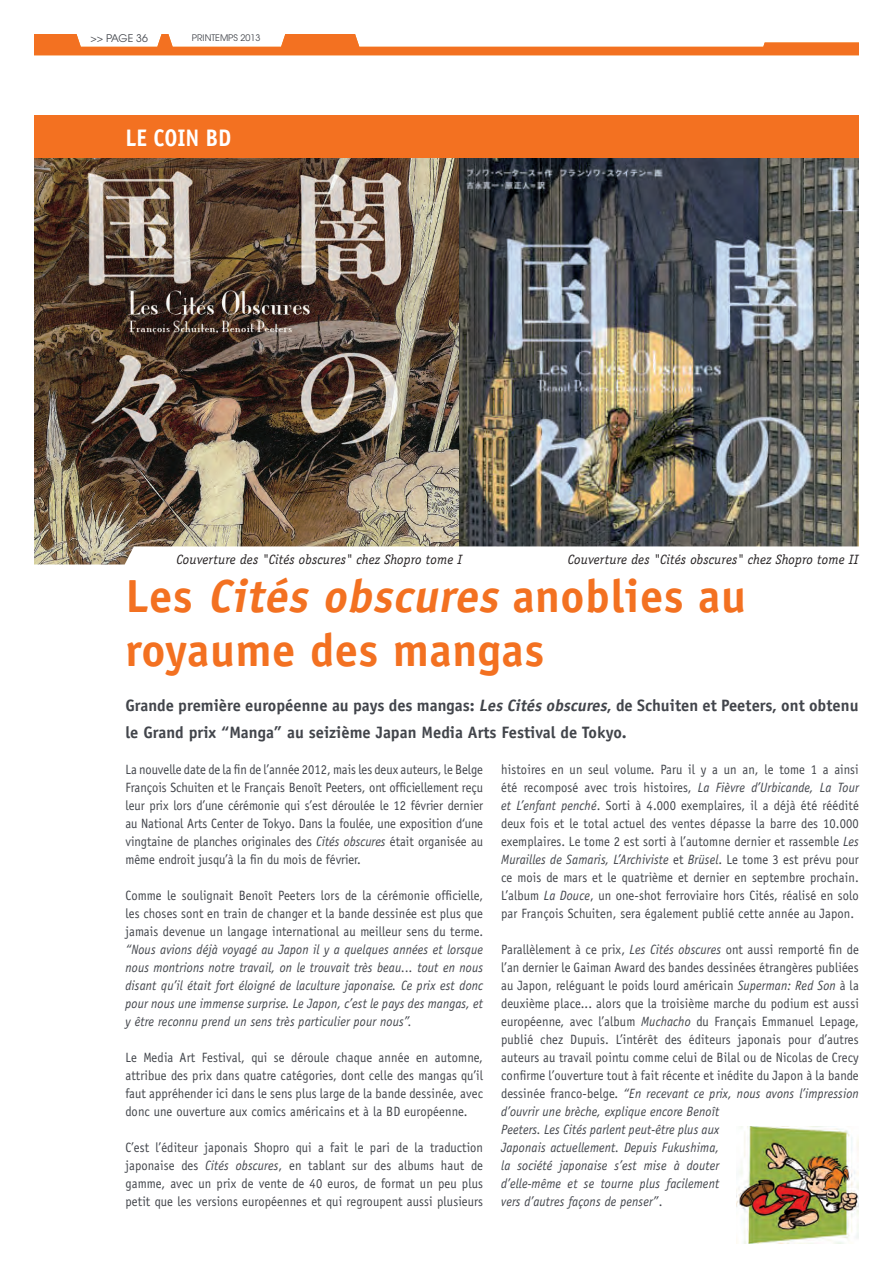
<style>
.page{position:relative;width:893px;height:1263px;background:#fff}
.page>*{position:absolute;margin:0;border:0;box-sizing:border-box;transform-origin:0 0}
.t1{font:700 46.5px/54px "Officina Sans";letter-spacing:.01em;color:#f37121}
.t2{font:700 24px "Officina Sans";letter-spacing:-.005em;color:#fff;scale:.92 1}
.t3{font:700 16.5px/27px "Officina Sans";color:#42454b}
.t4{font:13.5px/18px "Officina Sans";letter-spacing:.01em;color:#42454b;text-align:justify;scale:.93 1}
.t5{font:italic 13.5px/18px "Officina Sans";letter-spacing:.01em;color:#42454b;text-align:justify;scale:.93 1}
.t6{font:italic 13.5px "Officina Serif";letter-spacing:.01em;color:#231f20}
.t7{font:10.5px "Avant Garde";letter-spacing:-.02em;color:#42454b}
.t8{font:9px "Avant Garde";color:#42454b}
.s1{font-style:italic}
.s2{font-style:normal}
</style>
<div class="page">
<svg style="left:34px;top:34px;width:825px;height:21px"></svg>
<img style="left:34px;top:158px;width:825px;height:388px">
<div style="left:34px;top:116px;width:825px;height:42px;background:#f37121"></div>
<svg style="left:34px;top:546px;width:825px;height:19px"></svg>
<img style="left:736px;top:1126px;width:123px;height:117px">
<p class="t7" style="left:91px;top:32px;width:59px">&gt;&gt; PAGE 36</p>
<p class="t8" style="left:192px;top:32px;width:70px">PRINTEMPS 2013</p>
<p class="t2" style="left:126px;top:123px;width:116px">LE COIN BD</p>
<p class="t6" style="left:177px;top:552px;width:287px">Couverture des "Cités obscures" chez Shopro tome I</p>
<p class="t6" style="left:568px;top:552px;width:292px">Couverture des "Cités obscures" chez Shopro tome II</p>
<p class="t1" style="left:125px;top:569px;width:622px">Les <span class="s1">Citésobscures</span>anoblies au royaume des mangas</p>
<p class="t3" style="left:125px;top:692px;width:735px">Grande première européenne au pays des mangas: <span class="s1">LesCitésobscures</span>, de Schuiten et Peeters, ont obtenu le Grand prix “Manga” au seizième Japan Media Arts Festival de Tokyo.</p>
<p class="t4" style="left:125px;top:760px;width:386px">La nouvelle date de la fin de l’année 2012, mais les deux auteurs, le Belge François Schuiten et le Français Benoît Peeters, ont officiellement reçu leur prix lors d’une cérémonie qui s’est déroulée le 12 février dernier au National Arts Center de Tokyo. Dans la foulée, une exposition d‘une vingtaine de planches originales des <span class="s1">Cités obscures</span> était organisée au même endroit jusqu’à la fin du mois de février.</p>
<p class="t5" style="left:125px;top:886px;width:386px"><span class="s2">Comme le soulignait Benoît Peeters lors de la cérémonie officielle, les choses sont en train de changer et la bande dessinée est plus que jamais devenue un langage international au meilleur sens du terme. </span>“Nous avions déjà voyagé au Japon il y a quelques années et lorsque nous montrions notre travail, on le trouvait très beau... tout en nous disant qu’il était fort éloigné de laculture japonaise. Ce prix est donc pour nous une immense surprise. Le Japon, c’est le pays des mangas, et y être reconnu prend un sens très particulier pour nous”.</p>
<p class="t4" style="left:125px;top:1048px;width:386px">Le Media Art Festival, qui se déroule chaque année en automne, attribue des prix dans quatre catégories, dont celle des mangas qu’il faut appréhender ici dans le sens plus large de la bande dessinée, avec donc une ouverture aux comics américains et à la BD européenne.</p>
<p class="t4" style="left:125px;top:1138px;width:386px">C’est l’éditeur japonais Shopro qui a fait le pari de la traduction japonaise des <span class="s1">Cités obscures</span>, en tablant sur des albums haut de gamme, avec un prix de vente de 40 euros, de format un peu plus petit que les versions européennes et qui regroupent aussi plusieurs</p>
<p class="t4" style="left:501px;top:760px;width:386px">histoires en un seul volume. Paru il y a un an, le tome 1 a ainsi été recomposé avec trois histoires, <span class="s1">La Fièvre d’Urbicande, La Tour et L’enfant penché</span>. Sorti à 4.000 exemplaires, il a déjà été réédité deux fois et le total actuel des ventes dépasse la barre des 10.000 exemplaires. Le tome 2 est sorti à l’automne dernier et rassemble <span class="s1">Les Murailles de Samaris, L’Archiviste</span> et <span class="s1">Brüsel</span>. Le tome 3 est prévu pour ce mois de mars et le quatrième et dernier en septembre prochain.<br>L’album <span class="s1">La Douce</span>, un one-shot ferroviaire hors Cités, réalisé en solo par François Schuiten, sera également publié cette année au Japon.</p>
<p class="t4" style="left:501px;top:940px;width:386px;text-align:left">Parallèlement à ce prix, <span class="s1">Les Cités obscures</span> ont aussi remporté fin de l’an dernier le Gaiman Award des bandes dessinées étrangères publiées au Japon, reléguant le poids lourd américain <span class="s1">Superman: Red Son</span> à la deuxième place... alors que la troisième marche du podium est aussi européenne, avec l’album <span class="s1">Muchacho</span> du Français Emmanuel Lepage, publié chez Dupuis. L’intérêt des éditeurs japonais pour d’autres auteurs au travail pointu comme celui de Bilal ou de Nicolas de Crecy confirme l’ouverture tout à fait récente et inédite du Japon à la bande dessinée franco-belge. <span class="s1">“En recevant ce prix, nous avons l’impression d’ouvrir une brèche, explique encore Benoît<br>Peeters. Les Cités parlent peut-être plus aux<br>Japonais actuellement. Depuis Fukushima,<br>la société japonaise s’est mise à douter<br>d’elle-même et se tourne plus facilement<br>vers d’autres façons de penser”</span>.</p>
</div>
